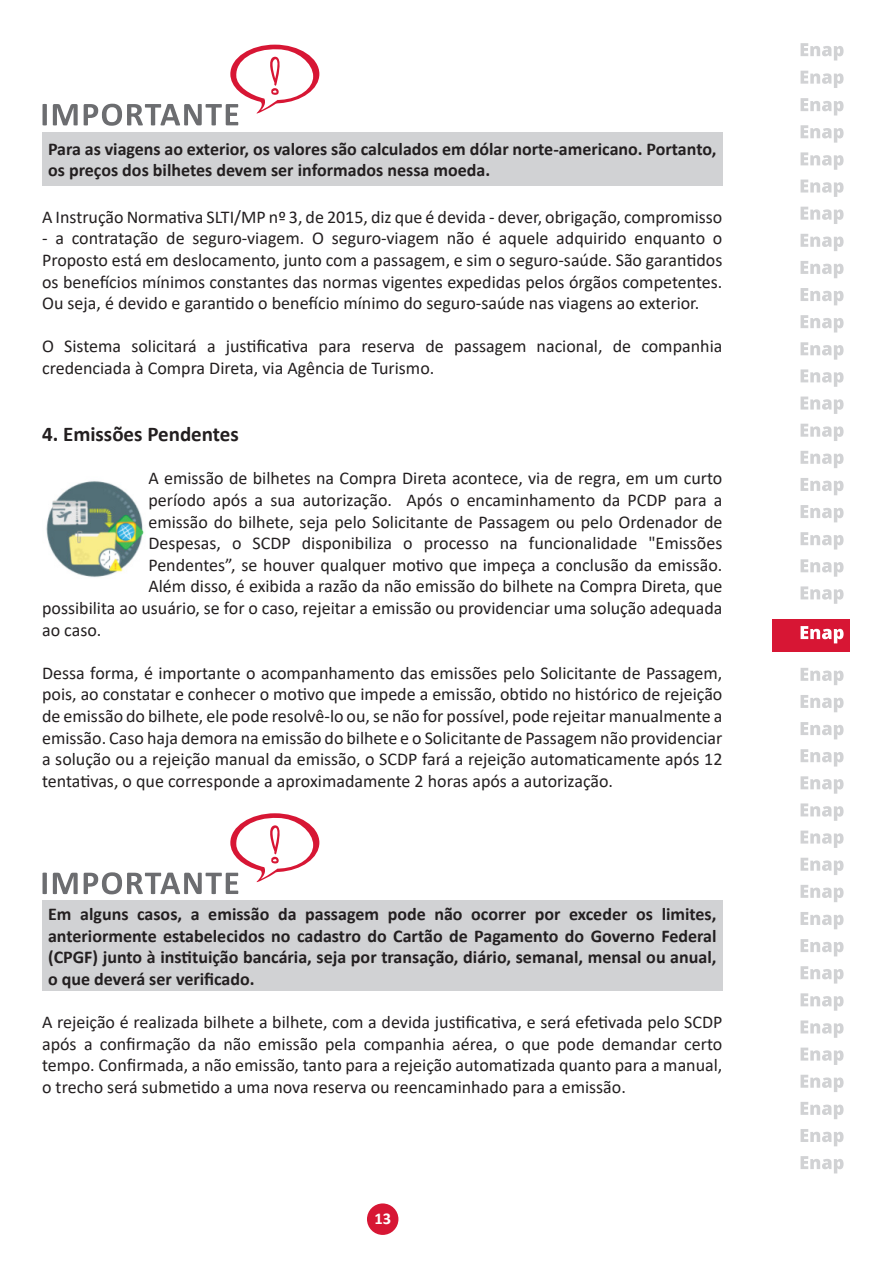
<style>
.page{position:relative;width:893px;height:1263px;background:#fff}
.page>*{position:absolute;margin:0;border:0;box-sizing:border-box;transform-origin:0 0}
.Sub_titulo{font:700 21px "Calibri";color:#231f20}
.texto{font:18px/21.6px "Calibri";color:#231f20;text-align:justify}
.texto-2{font:700 18px/21.6px "Calibri";color:#231f20}
.t1{font:700 16.5px "Calibri";color:#fff}
</style>
<div class="page">
<div style="left:367px;top:1203px;width:31px;height:32px;background:#d71634;border-radius:50%"></div>
<div style="left:772px;top:619px;width:77px;height:32px;background:#d71634"></div>
<svg style="left:801px;top:626px;width:43px;height:17px"></svg>
<svg style="left:801px;top:98px;width:43px;height:17px"></svg>
<svg style="left:801px;top:125px;width:43px;height:18px"></svg>
<svg style="left:801px;top:152px;width:43px;height:18px"></svg>
<svg style="left:801px;top:180px;width:43px;height:17px"></svg>
<svg style="left:801px;top:207px;width:43px;height:17px"></svg>
<svg style="left:801px;top:234px;width:43px;height:17px"></svg>
<svg style="left:801px;top:261px;width:43px;height:17px"></svg>
<svg style="left:801px;top:288px;width:43px;height:17px"></svg>
<svg style="left:801px;top:315px;width:43px;height:17px"></svg>
<svg style="left:801px;top:342px;width:43px;height:18px"></svg>
<svg style="left:801px;top:369px;width:43px;height:18px"></svg>
<svg style="left:801px;top:397px;width:43px;height:17px"></svg>
<svg style="left:801px;top:424px;width:43px;height:17px"></svg>
<svg style="left:801px;top:451px;width:43px;height:17px"></svg>
<svg style="left:801px;top:478px;width:43px;height:17px"></svg>
<svg style="left:801px;top:505px;width:43px;height:17px"></svg>
<svg style="left:801px;top:532px;width:43px;height:17px"></svg>
<svg style="left:801px;top:559px;width:43px;height:18px"></svg>
<svg style="left:801px;top:586px;width:43px;height:18px"></svg>
<svg style="left:801px;top:668px;width:43px;height:17px"></svg>
<svg style="left:801px;top:695px;width:43px;height:17px"></svg>
<svg style="left:801px;top:722px;width:43px;height:17px"></svg>
<svg style="left:801px;top:749px;width:43px;height:17px"></svg>
<svg style="left:801px;top:776px;width:43px;height:18px"></svg>
<svg style="left:801px;top:803px;width:43px;height:18px"></svg>
<svg style="left:801px;top:830px;width:43px;height:18px"></svg>
<svg style="left:801px;top:858px;width:43px;height:17px"></svg>
<svg style="left:801px;top:885px;width:43px;height:17px"></svg>
<svg style="left:801px;top:912px;width:43px;height:17px"></svg>
<svg style="left:801px;top:939px;width:43px;height:17px"></svg>
<svg style="left:801px;top:966px;width:43px;height:17px"></svg>
<svg style="left:801px;top:993px;width:43px;height:18px"></svg>
<svg style="left:801px;top:1020px;width:43px;height:18px"></svg>
<svg style="left:801px;top:1047px;width:43px;height:18px"></svg>
<svg style="left:801px;top:1075px;width:43px;height:17px"></svg>
<svg style="left:801px;top:1102px;width:43px;height:17px"></svg>
<svg style="left:801px;top:1129px;width:43px;height:17px"></svg>
<svg style="left:801px;top:1156px;width:43px;height:17px"></svg>
<svg style="left:801px;top:71px;width:43px;height:17px"></svg>
<svg style="left:801px;top:43px;width:43px;height:18px"></svg>
<svg style="left:43px;top:104px;width:4px;height:21px"></svg>
<svg style="left:53px;top:104px;width:25px;height:21px"></svg>
<svg style="left:84px;top:45px;width:235px;height:81px"></svg>
<div style="left:42px;top:132px;width:680px;height:54px;background:#d1d2d4"></div>
<img style="left:46px;top:481px;width:98px;height:96px">
<svg style="left:43px;top:872px;width:4px;height:22px"></svg>
<svg style="left:53px;top:873px;width:25px;height:21px"></svg>
<svg style="left:84px;top:813px;width:235px;height:81px"></svg>
<div style="left:42px;top:900px;width:680px;height:91px;background:#d1d2d4"></div>
<p class="texto-2" style="left:48px;top:138px;width:670px">Para as viagens ao exterior, os valores são calculados em dólar norte-americano. Portanto, os preços dos bilhetes devem ser informados nessa moeda.</p>
<p class="texto" style="left:42px;top:206px;width:682px">A Instrução Normativa SLTI/MP nº 3, de 2015, diz que é devida - dever, obrigação, compromisso</p>
<p class="texto" style="left:42px;top:227px;width:682px">- a contratação de seguro-viagem. O seguro-viagem não é aquele adquirido enquanto o Proposto está em deslocamento, junto com a passagem, e sim o seguro-saúde. São garantidos os benefícios mínimos constantes das normas vigentes expedidas pelos órgãos competentes.<br>Ou seja, é devido e garantido o benefício mínimo do seguro-saúde nas viagens ao exterior.</p>
<p class="texto" style="left:42px;top:335px;width:682px">O Sistema solicitará a justificativa para reserva de passagem nacional, de companhia credenciada à Compra Direta, via Agência de Turismo.</p>
<p class="Sub_titulo" style="left:42px;top:419px;width:198px">4. Emissões Pendentes</p>
<p class="texto" style="left:148px;top:467px;width:575px">A emissão de bilhetes na Compra Direta acontece, via de regra, em um curto</p>
<p class="texto" style="left:148px;top:489px;width:576px">período após a sua autorização. Após o encaminhamento da PCDP para a</p>
<p class="texto" style="left:148px;top:510px;width:576px">emissão do bilhete, seja pelo Solicitante de Passagem ou pelo Ordenador de</p>
<p class="texto" style="left:148px;top:532px;width:575px">Despesas, o SCDP disponibiliza o processo na funcionalidade "Emissões</p>
<p class="texto" style="left:148px;top:554px;width:575px">Pendentes”, se houver qualquer motivo que impeça a conclusão da emissão.</p>
<p class="texto" style="left:148px;top:575px;width:576px">Além disso, é exibida a razão da não emissão do bilhete na Compra Direta, que</p>
<p class="texto" style="left:42px;top:597px;width:682px">possibilita ao usuário, se for o caso, rejeitar a emissão ou providenciar uma solução adequada</p>
<p class="texto" style="left:42px;top:618px;width:61px">ao caso.</p>
<p class="texto" style="left:42px;top:662px;width:682px">Dessa forma, é importante o acompanhamento das emissões pelo Solicitante de Passagem, pois, ao constatar e conhecer o motivo que impede a emissão, obtido no histórico de rejeição de emissão do bilhete, ele pode resolvê-lo ou, se não for possível, pode rejeitar manualmente a emissão. Caso haja demora na emissão do bilhete e o Solicitante de Passagem não providenciar a solução ou a rejeição manual da emissão, o SCDP fará a rejeição automaticamente após 12 tentativas, o que corresponde a aproximadamente 2 horas após a autorização.</p>
<p class="texto-2" style="left:48px;top:903px;width:670px;text-align:justify">Em alguns casos, a emissão da passagem pode não ocorrer por exceder os limites, anteriormente estabelecidos no cadastro do Cartão de Pagamento do Governo Federal (CPGF) junto à instituição bancária, seja por transação, diário, semanal, mensal ou anual, o que deverá ser verificado.</p>
<p class="texto" style="left:42px;top:1011px;width:682px">A rejeição é realizada bilhete a bilhete, com a devida justificativa, e será efetivada pelo SCDP após a confirmação da não emissão pela companhia aérea, o que pode demandar certo tempo. Confirmada, a não emissão, tanto para a rejeição automatizada quanto para a manual, o trecho será submetido a uma nova reserva ou reencaminhado para a emissão.</p>
<p class="t1" style="left:374px;top:1207px;width:18px">13</p>
</div>
